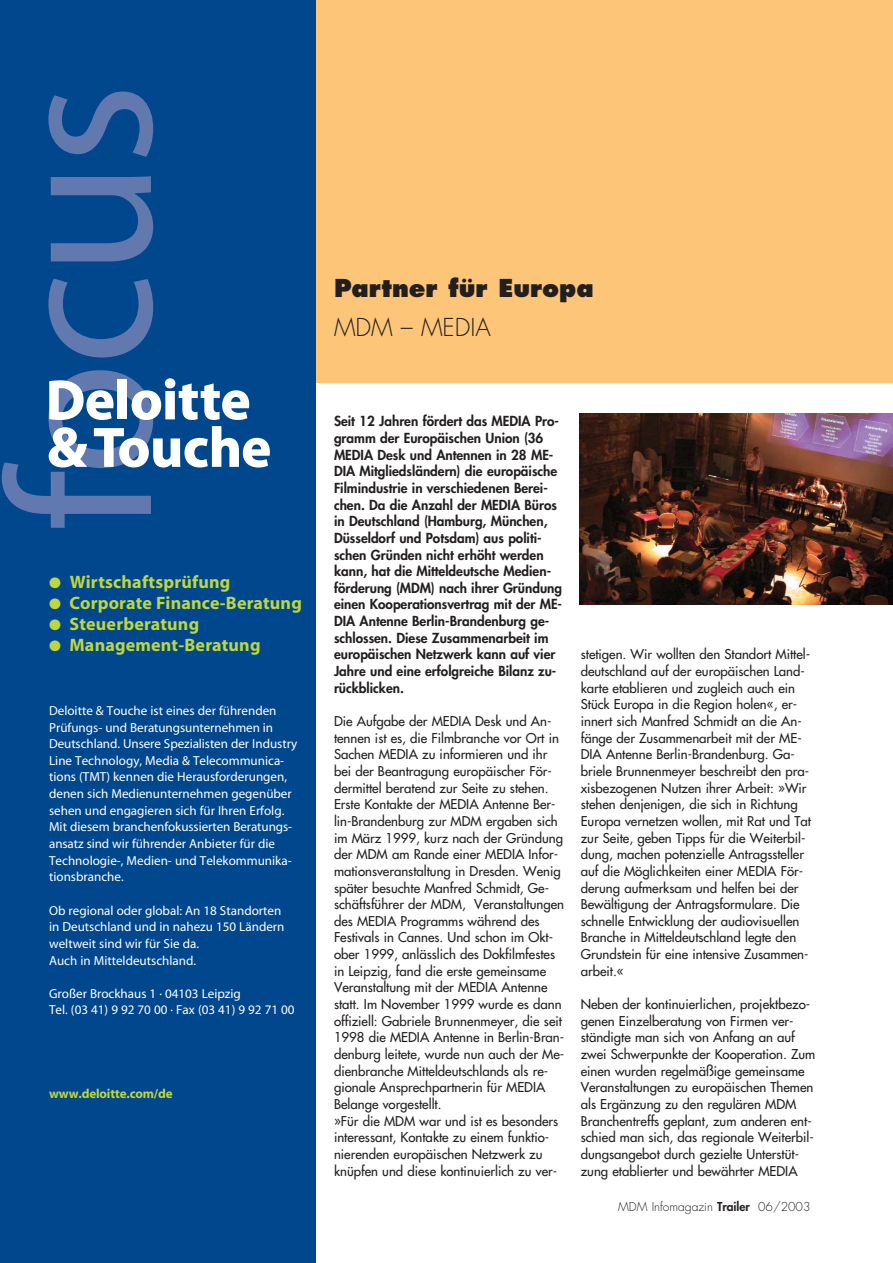
<style>
.page{position:relative;width:893px;height:1263px;background:#fff}
.page>*{position:absolute;margin:0;border:0;box-sizing:border-box;transform-origin:0 0}
.t1{font:206.85px "Myriad";letter-spacing:-.015em;color:#6279af}
.t2{font:800 24px "Futura";color:#231f1f}
.t3{font:300 24px "Futura";color:#231f1f}
.t4{font:700 18px "Myriad";letter-spacing:.01em;color:#bed73d}
.t5{font:800 13.5px/16.6px "Futura";color:#231f1f}
.t6{font:13.2px/16.6px "Futura";color:#231f1f}
.t7{font:13.05px/16.6px "Myriad";color:#fff}
.t8{font:700 13.05px "Myriad";letter-spacing:-.01em;color:#bed73d}
.t9{font:300 12px "Futura";color:#231f1f}
.s1{font-weight:800}
</style>
<div class="page">
<div style="left:0;top:0;width:892px;height:383px;background:#fdc578"></div>
<div style="left:0;top:0;width:315px;height:1263px;background:#00478d"></div>
<svg style="left:49px;top:380px;width:64px;height:40px"></svg>
<div style="left:118px;top:379px;width:9px;height:40px;background:#fff"></div>
<svg style="left:132px;top:378px;width:117px;height:42px"></svg>
<svg style="left:94px;top:426px;width:176px;height:42px"></svg>
<svg style="left:49px;top:427px;width:38px;height:41px"></svg>
<img style="left:579px;top:413px;width:313px;height:192px">
<h1 class="t1" style="left:4px;top:531px;width:449px;rotate:-90deg">focus</h1>
<h3 class="t4" style="left:49px;top:575px;width:183px">● Wirtschaftsprüfung</h3>
<h3 class="t4" style="left:49px;top:596px;width:254px">● Corporate Finance-Beratung</h3>
<h3 class="t4" style="left:49px;top:617px;width:152px">● Steuerberatung</h3>
<h3 class="t4" style="left:49px;top:638px;width:213px">● Management-Beratung</h3>
<p class="t7" style="left:49px;top:703px;width:249px">Deloitte &amp; Touche ist eines der führenden Prüfungs- und Beratungsunternehmen in Deutschland. Unsere Spezialisten der Industry Line Technology, Media &amp; Telecommunica&shy;tions (TMT) kennen die Herausforderungen, denen sich Medienunternehmen gegenüber sehen und engagieren sich für Ihren Erfolg.<br>Mit diesem branchenfokussierten Beratungs&shy;ansatz sind wir führender Anbieter für die Technologie-, Medien- und Telekommunika&shy;tionsbranche.</p>
<p class="t7" style="left:49px;top:903px;width:237px">Ob regional oder global: An 18 Standorten in Deutschland und in nahezu 150 Ländern weltweit sind wir für Sie da.<br>Auch in Mitteldeutschland.</p>
<p class="t7" style="left:49px;top:986px;width:247px">Großer Brockhaus 1 · 04103 Leipzig<br>Tel. (03 41) 9 92 70 00 · Fax (03 41) 9 92 71 00</p>
<p class="t8" style="left:49px;top:1088px;width:125px">www.deloitte.com/de</p>
<h2 class="t2" style="left:334px;top:278px;width:261px">Partner für Europa</h2>
<h2 class="t3" style="left:334px;top:317px;width:158px">MDM – MEDIA</h2>
<p class="t5" style="left:334px;top:414px;width:230px">Seit 12 Jahren fördert das MEDIA Pro&shy;gramm der Europäischen Union (36<br>MEDIA Desk und Antennen in 28 ME-DIA Mitgliedsländern) die europäische Filmindustrie in verschiedenen Berei&shy;chen. Da die Anzahl der MEDIA Büros in Deutschland (Hamburg, München, Düsseldorf und Potsdam) aus politi&shy;schen Gründen nicht erhöht werden kann, hat die Mitteldeutsche Medien&shy;förderung (MDM) nach ihrer Gründung einen Kooperationsvertrag mit der ME-DIA Antenne Berlin-Brandenburg ge&shy;schlossen. Diese Zusammenarbeit im europäischen Netzwerk kann auf vier Jahre und eine erfolgreiche Bilanz zu&shy;rückblicken.</p>
<p class="t6" style="left:334px;top:714px;width:232px">Die Aufgabe der MEDIA Desk und An&shy;tennen ist es, die Filmbranche vor Ort in Sachen MEDIA zu informieren und ihr bei der Beantragung europäischer För&shy;dermittel beratend zur Seite zu stehen.<br>Erste Kontakte der MEDIA Antenne Ber&shy;lin-Brandenburg zur MDM ergaben sich im März 1999, kurz nach der Gründung der MDM am Rande einer MEDIA Infor&shy;mationsveranstaltung in Dresden. Wenig später besuchte Manfred Schmidt, Ge&shy;schäftsführer der MDM, Veranstaltungen des MEDIA Programms während des Festivals in Cannes. Und schon im Okt&shy;ober 1999, anlässlich des Dokfilmfestes in Leipzig, fand die erste gemeinsame Veranstaltung mit der MEDIA Antenne statt. Im November 1999 wurde es dann offiziell: Gabriele Brunnenmeyer, die seit 1998 die MEDIA Antenne in Berlin-Bran&shy;denburg leitete, wurde nun auch der Me&shy;dienbranche Mitteldeutschlands als re&shy;gionale Ansprechpartnerin für MEDIA Belange vorgestellt.<br>»Für die MDM war und ist es besonders interessant, Kontakte zu einem funktio&shy;nierenden europäischen Netzwerk zu knüpfen und diese kontinuierlich zu ver-</p>
<p class="t6" style="left:580px;top:647px;width:232px">stetigen. Wir wollten den Standort Mittel&shy;deutschland auf der europäischen Land&shy;karte etablieren und zugleich auch ein Stück Europa in die Region holen«, er&shy;innert sich Manfred Schmidt an die An&shy;fänge der Zusammenarbeit mit der ME-DIA Antenne Berlin-Brandenburg. Ga&shy;briele Brunnenmeyer beschreibt den pra&shy;xisbezogenen Nutzen ihrer Arbeit: »Wir stehen denjenigen, die sich in Richtung Europa vernetzen wollen, mit Rat und Tat zur Seite, geben Tipps für die Weiterbil&shy;dung, machen potenzielle Antragssteller auf die Möglichkeiten einer MEDIA För&shy;derung aufmerksam und helfen bei der Bewältigung der Antragsformulare. Die schnelle Entwicklung der audiovisuellen Branche in Mitteldeutschland legte den Grundstein für eine intensive Zusammen&shy;arbeit.«</p>
<p class="t6" style="left:580px;top:997px;width:236px">Neben der kontinuierlichen, projektbezo&shy;genen Einzelberatung von Firmen ver&shy;ständigte man sich von Anfang an auf zwei Schwerpunkte der Kooperation. Zum einen wurden regelmäßige gemeinsame Veranstaltungen zu europäischen Themen als Ergänzung zu den regulären MDM Branchentreffs geplant, zum anderen ent&shy;schied man sich, das regionale Weiterbil&shy;dungsangebot durch gezielte Unterstüt&shy;zung etablierter und bewährter MEDIA</p>
<p class="t9" style="left:618px;top:1201px;width:194px">MDM Infomagazin <span class="s1">Trailer</span> 06/2003</p>
</div>
